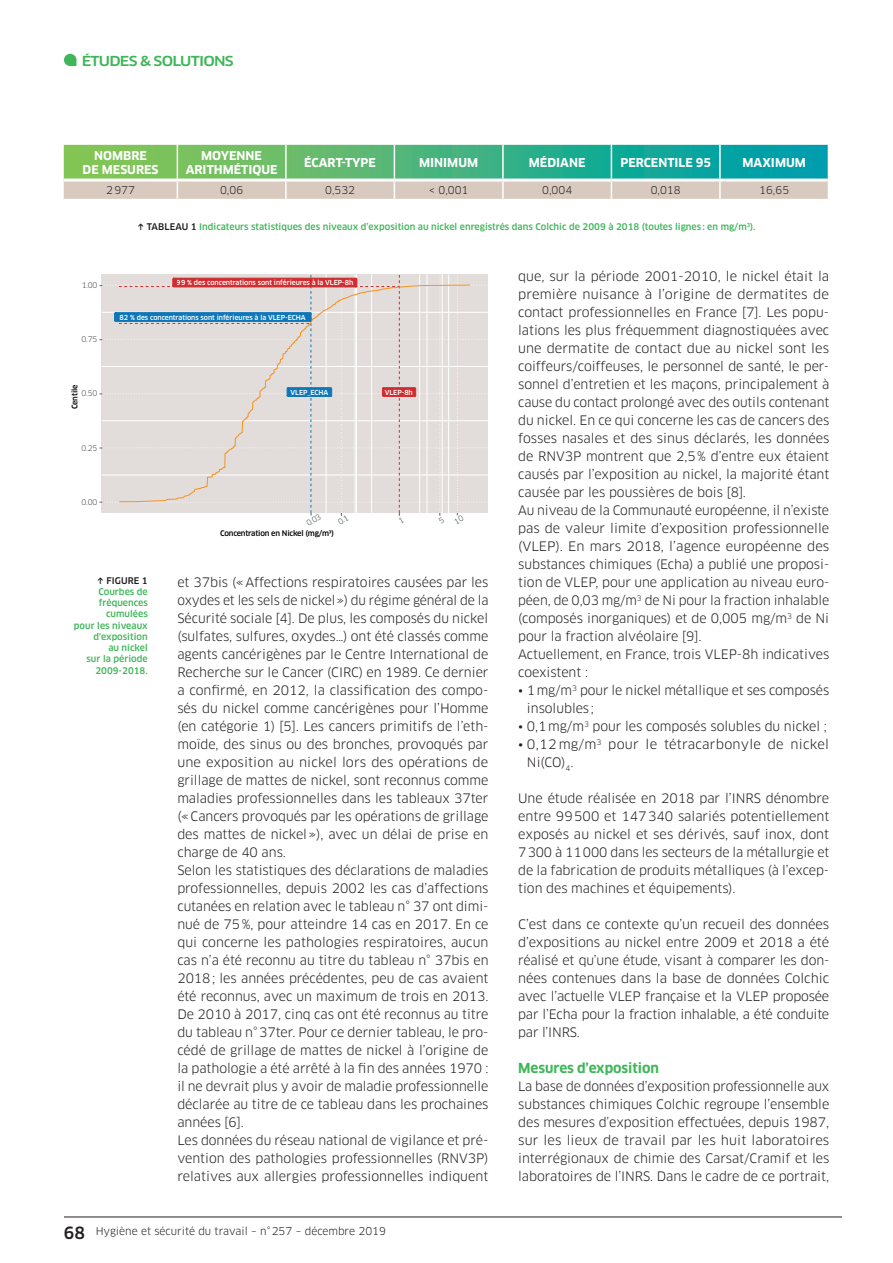
<style>
.page{position:relative;width:893px;height:1263px;background:#fff}
.page>*{position:absolute;margin:0;border:0;box-sizing:border-box;transform-origin:0 0}
.t1{font:700 13.5px "Clan OT";letter-spacing:-.005em;color:#3fb659}
.t2{font:500 13.5px "Clan OT";letter-spacing:-.05em;color:#3fb659;scale:1.14 1}
.t3{font:12.75px/18px "Clan OT";letter-spacing:-.005em;color:#231f20}
.t4{font:12.75px/18px "Clan OT";letter-spacing:.015em;color:#231f20}
.t5{font:700 12px/13.8px "Clan OT";color:#fff;text-align:center}
.t6{font:10.5px "Clan OT";color:#231f20}
.t7{font:500 9px/11.2px "Clan OT";color:#3fb659;text-align:right}
.t8{font:500 7.5px "Clan OT";letter-spacing:-.025em;color:#000001}
.t9{font:7.5px "Clan OT";letter-spacing:-.025em;color:#454849}
.t10{font:500 6.75px "Clan OT";letter-spacing:-.005em;color:#fff}
.s1{font-family:"Flesh Plain";font-weight:400;color:#17151a}
.s2{color:#231f20}
.s3{font-weight:500;font-size:16.5px}
</style>
<div class="page">
<hr style="left:64px;top:1216px;width:778px;height:1px;background:#231f20">
<svg style="left:64px;top:54px;width:13px;height:12px"></svg>
<svg style="left:64px;top:145px;width:764px;height:54px;background:#7ebf9c"></svg>
<svg style="left:100px;top:274px;width:388px;height:242px;background:#ddd7d5"></svg>
<p class="t2" style="left:82px;top:53px;width:135px">ÉTUDES &amp; SOLUTIONS</p>
<p class="t5" style="left:83px;top:149px;width:77px">NOMBRE<br>DE MESURES</p>
<p class="t5" style="left:186px;top:149px;width:93px">MOYENNE<br>ARITHMÉTIQUE</p>
<p class="t5" style="left:304px;top:156px;width:73px">ÉCART-TYPE</p>
<p class="t5" style="left:419px;top:156px;width:60px">MINIMUM</p>
<p class="t5" style="left:529px;top:156px;width:58px">MÉDIANE</p>
<p class="t5" style="left:620px;top:156px;width:92px">PERCENTILE 95</p>
<p class="t5" style="left:742px;top:156px;width:65px">MAXIMUM</p>
<p class="t6" style="left:106px;top:184px;width:30px">2977</p>
<p class="t6" style="left:220px;top:184px;width:25px">0,06</p>
<p class="t6" style="left:325px;top:184px;width:32px">0,532</p>
<p class="t6" style="left:429px;top:184px;width:41px">&lt; 0,001</p>
<p class="t6" style="left:542px;top:184px;width:32px">0,004</p>
<p class="t6" style="left:651px;top:184px;width:32px">0,018</p>
<p class="t6" style="left:759px;top:184px;width:32px">16,65</p>
<p class="t7" style="left:137px;top:221px;width:620px"><span class="s1">D</span> <span class="s2">TABLEAU 1</span> Indicateurs statistiques des niveaux d’exposition au nickel enregistrés dans Colchic de 2009 à 2018 (toutes lignes : en mg/m<sup>3</sup>).</p>
<p class="t9" style="left:81px;top:281px;width:17px">1.00</p>
<p class="t9" style="left:81px;top:335px;width:17px">0.75</p>
<p class="t8" style="left:70px;top:409px;width:26px;rotate:-90deg">Centile</p>
<p class="t9" style="left:81px;top:389px;width:17px">0.50</p>
<p class="t9" style="left:81px;top:443px;width:17px">0.25</p>
<p class="t9" style="left:81px;top:497px;width:17px">0.00</p>
<p class="t10" style="left:177px;top:279px;width:178px">99 % des concentrations sont inférieures à la VLEP-8h</p>
<p class="t10" style="left:120px;top:313px;width:188px">82 % des concentrations sont inférieures à la VLEP-ECHA</p>
<p class="t10" style="left:291px;top:388px;width:39px">VLEP_ECHA</p>
<p class="t9" style="left:305px;top:520px;width:17px;rotate:-30deg">0.03</p>
<p class="t8" style="left:220px;top:529px;width:115px">Concentration en Nickel (mg/m3)</p>
<p class="t10" style="left:385px;top:388px;width:30px">VLEP-8h</p>
<p class="t7" style="left:74px;top:575px;width:75px"><span class="s1">D</span> <span class="s2">FIGURE 1<br></span>Courbes de fréquences cumulées<br>pour les niveaux d'exposition<br>au nickel<br>sur la période<br>2009-2018.</p>
<p class="t3" style="left:177px;top:573px;width:313px">et 37bis («Affections respiratoires causées par les oxydes et les sels de nickel») du régime général de la Sécurité sociale [4]. De plus, les composés du nickel (sulfates, sulfures, oxydes…) ont été classés comme agents cancérigènes par le Centre International de Recherche sur le Cancer (CIRC) en 1989. Ce dernier a confirmé, en 2012, la classification des compo&shy;sés du nickel comme cancérigènes pour l’Homme (en catégorie 1) [5]. Les cancers primitifs de l’eth&shy;moïde, des sinus ou des bronches, provoqués par une exposition au nickel lors des opérations de grillage de mattes de nickel, sont reconnus comme maladies professionnelles dans les tableaux 37ter («Cancers provoqués par les opérations de grillage des mattes de nickel»), avec un délai de prise en charge de 40 ans.<br>Selon les statistiques des déclarations de maladies professionnelles, depuis 2002 les cas d’affections cutanées en relation avec le tableau n° 37 ont dimi&shy;nué de 75%, pour atteindre 14 cas en 2017. En ce qui concerne les pathologies respiratoires, aucun cas n’a été reconnu au titre du tableau n° 37bis en 2018; les années précédentes, peu de cas avaient été reconnus, avec un maximum de trois en 2013.<br>De 2010 à 2017, cinq cas ont été reconnus au titre du tableau n°37ter. Pour ce dernier tableau, le pro&shy;cédé de grillage de mattes de nickel à l’origine de la pathologie a été arrêté à la fin des années 1970 : il ne devrait plus y avoir de maladie professionnelle déclarée au titre de ce tableau dans les prochaines années [6].<br>Les données du réseau national de vigilance et pré&shy;vention des pathologies professionnelles (RNV3P) relatives aux allergies professionnelles indiquent</p>
<p class="t6" style="left:64px;top:1225px;width:324px"><span class="s3">68</span> Hygiène et sécurité du travail – n°257 – décembre 2019</p>
<p class="t3" style="left:518px;top:267px;width:313px">que, sur la période 2001-2010, le nickel était la première nuisance à l’origine de dermatites de contact professionnelles en France [7]. Les popu&shy;lations les plus fréquemment diagnostiquées avec une dermatite de contact due au nickel sont les coiffeurs/coiffeuses, le personnel de santé, le per&shy;sonnel d’entretien et les maçons, principalement à cause du contact prolongé avec des outils contenant du nickel. En ce qui concerne les cas de cancers des fosses nasales et des sinus déclarés, les données de RNV3P montrent que 2,5% d’entre eux étaient causés par l’exposition au nickel, la majorité étant causée par les poussières de bois [8].<br>Au niveau de la Communauté européenne, il n’existe pas de valeur limite d’exposition professionnelle (VLEP). En mars 2018, l’agence européenne des substances chimiques (Echa) a publié une proposi&shy;tion de VLEP, pour une application au niveau euro&shy;péen, de 0,03 mg/m<sup>3</sup> de Ni pour la fraction inhalable (composés inorganiques) et de 0,005 mg/m<sup>3</sup> de Ni pour la fraction alvéolaire [9].<br>Actuellement, en France, trois VLEP-8h indicatives coexistent :</p>
<p class="t3" style="left:527px;top:681px;width:304px;text-indent:-9px">• 1mg/m<sup>3</sup> pour le nickel métallique et ses composés insolubles;</p>
<p class="t3" style="left:518px;top:717px;width:310px">• 0,1mg/m<sup>3</sup> pour les composés solubles du nickel ;</p>
<p class="t4" style="left:527px;top:735px;width:304px;text-indent:-9px">• 0,12 mg/m<sup>3</sup> pour le tétracarbonyle de nickel<br>Ni(CO)<sub>4</sub>.</p>
<p class="t3" style="left:518px;top:789px;width:313px;text-align:justify">Une étude réalisée en 2018 par l’INRS dénombre entre 99500 et 147340 salariés potentiellement exposés au nickel et ses dérivés, sauf inox, dont 7300 à 11000 dans les secteurs de la métallurgie et de la fabrication de produits métalliques (à l’excep&shy;tion des machines et équipements).</p>
<p class="t3" style="left:518px;top:915px;width:313px;text-align:justify">C’est dans ce contexte qu’un recueil des données d’expositions au nickel entre 2009 et 2018 a été réalisé et qu’une étude, visant à comparer les don&shy;nées contenues dans la base de données Colchic avec l’actuelle VLEP française et la VLEP proposée par l’Echa pour la fraction inhalable, a été conduite par l’INRS.</p>
<p class="t1" style="left:518px;top:1060px;width:142px">Mesures d’exposition</p>
<p class="t3" style="left:518px;top:1077px;width:313px;text-align:justify">La base de données d’exposition professionnelle aux substances chimiques Colchic regroupe l’ensemble des mesures d’exposition effectuées, depuis 1987, sur les lieux de travail par les huit laboratoires interrégionaux de chimie des Carsat/Cramif et les laboratoires de l’INRS. Dans le cadre de ce portrait,</p>
</div>
